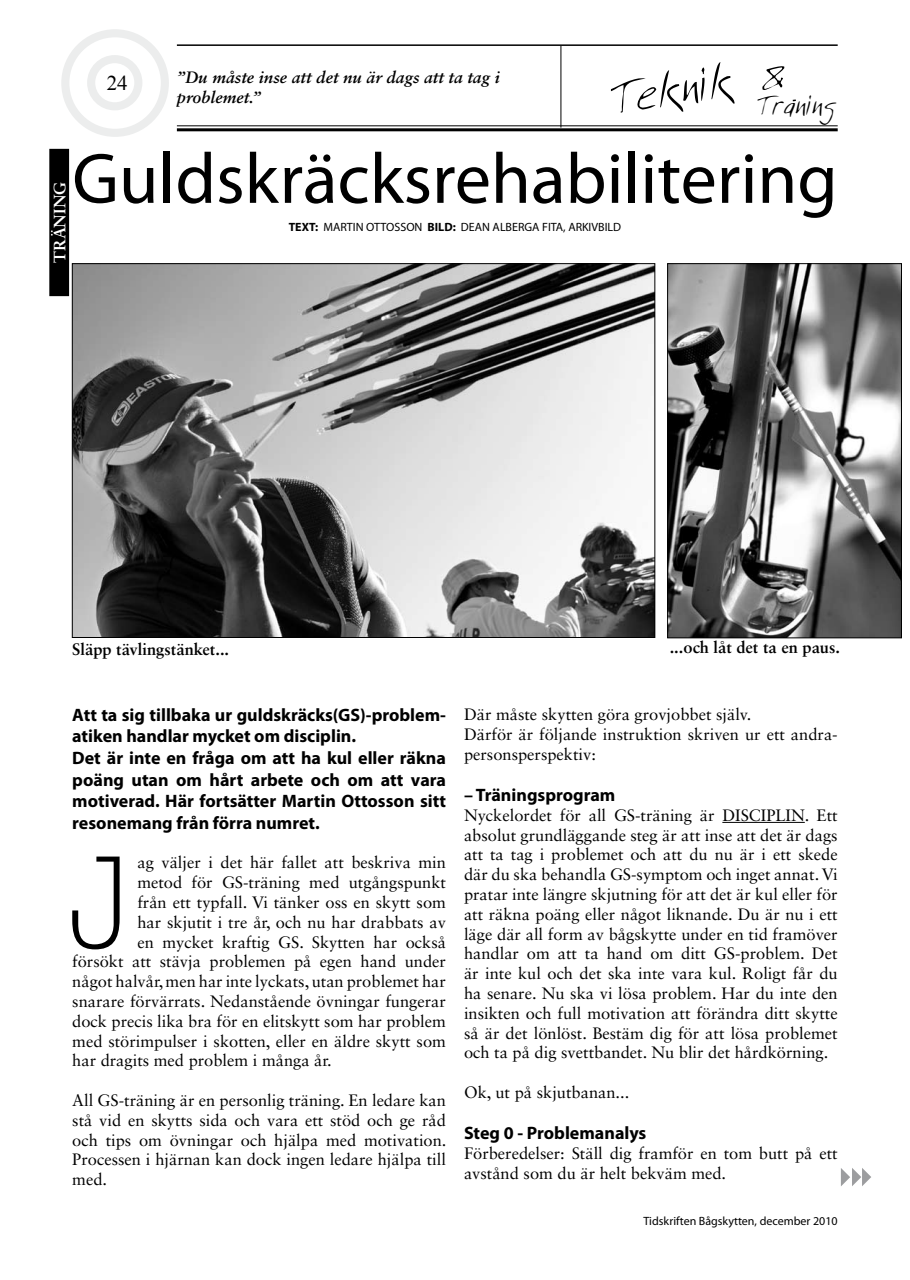
<style>
.page{position:relative;width:910px;height:1280px;background:#fff}
.page>*{position:absolute;margin:0;border:0;box-sizing:border-box;transform-origin:0 0}
.t1{font:126.45px "Letter Gothic Std";color:#000}
.t2{font:72px "Myriad Pro";color:#000}
.t3{font:45px "Stans Hand";color:#000}
.t4{font:27px "Stans Hand";color:#000}
.t5{font:21px "Times New Roman";color:#000}
.t6{font:700 18px/21.6px "Myriad Pro";color:#000}
.t7{font:16.5px/19.8px "Sabon LT Std";color:#000;text-align:justify}
.t8{font:italic 700 16.5px/19.8px "Sabon LT Std";color:#000}
.t9{font:700 16.5px "Sabon LT Std";color:#000}
.t10{font:700 16.5px "Sabon LT Std";color:#fff}
.t11{font:12px "Myriad Pro";color:#000}
.s1{font-weight:700}
</style>
<div class="page">
<div style="left:61px;top:29px;width:108px;height:108px;border:8px solid #eceded;border-radius:50%"></div>
<div style="left:87px;top:55px;width:55px;height:55px;border:8px solid #eceded;border-radius:50%"></div>
<hr style="left:177px;top:44px;width:661px;height:2px;background:#000">
<hr style="left:177px;top:125px;width:661px;height:1px;background:#000">
<hr style="left:177px;top:128px;width:661px;height:3px;background:#000">
<hr style="left:561px;top:46px;width:1px;height:82px;background:#000">
<svg style="left:841px;top:1168px;width:30px;height:18px"></svg>
<hr style="left:722px;top:822px;width:83px;height:1px;background:#000">
<div style="left:50px;top:150px;width:18px;height:145px;background:#000"></div>
<div style="left:49px;top:149px;width:20px;height:147px;border:2px solid #000"></div>
<img style="left:669px;top:265px;width:231px;height:371px">
<div style="left:667px;top:263px;width:235px;height:375px;border:1px solid #000"></div>
<img style="left:74px;top:265px;width:579px;height:371px">
<p class="t5" style="left:107px;top:68px;width:22px">24</p>
<p class="t8" style="left:177px;top:67px;width:324px">”Du måste inse att det nu är dags att ta tag i problemet.”</p>
<h3 class="t3" style="left:609px;top:73px;width:177px;rotate:-9deg">Teknik &amp;</h3>
<h3 class="t4" style="left:758px;top:90px;width:80px">Traning</h3>
<p class="t10" style="left:50px;top:263px;width:83px;rotate:-90deg">TRÄNING</p>
<h2 class="t2" style="left:72px;top:134px;width:767px">Guldskräcksrehabilitering</h2>
<p class="t11" style="left:289px;top:219px;width:334px"><span class="s1">TEXT:</span> MARTIN OTTOSSON <span class="s1">BILD:</span> DEAN ALBERGA FITA, ARKIVBILD</p>
<p class="t9" style="left:72px;top:639px;width:158px">Släpp tävlingstänket...</p>
<p class="t9" style="left:670px;top:637px;width:172px">...och låt det ta en paus.</p>
<p class="t6" style="left:72px;top:703px;width:375px">Att ta sig tillbaka ur guldskräcks(GS)-problem&shy;atiken handlar mycket om disciplin.<br>Det är inte en fråga om att ha kul eller räkna poäng utan om hårt arbete och om att vara motiverad. Här fortsätter Martin Ottosson sitt resonemang från förra numret.</p>
<h1 class="t1" style="left:62px;top:830px;width:77px">J</h1>
<p class="t7" style="left:137px;top:853px;width:310px">ag väljer i det här fallet att beskriva min</p>
<p class="t7" style="left:137px;top:872px;width:310px">metod för GS-träning med utgångspunkt</p>
<p class="t7" style="left:137px;top:892px;width:310px">från ett typfall. Vi tänker oss en skytt som</p>
<p class="t7" style="left:137px;top:912px;width:310px">har skjutit i tre år, och nu har drabbats av</p>
<p class="t7" style="left:137px;top:932px;width:310px">en mycket kraftig GS. Skytten har också</p>
<p class="t7" style="left:72px;top:952px;width:375px">försökt att stävja problemen på egen hand under</p>
<p class="t7" style="left:72px;top:971px;width:375px">något halvår, men har inte lyckats, utan problemet har</p>
<p class="t7" style="left:72px;top:991px;width:375px">snarare förvärrats. Nedanstående övningar fungerar</p>
<p class="t7" style="left:72px;top:1011px;width:375px">dock precis lika bra för en elitskytt som har problem</p>
<p class="t7" style="left:72px;top:1031px;width:375px">med störimpulser i skotten, eller en äldre skytt som</p>
<p class="t7" style="left:72px;top:1051px;width:261px">har dragits med problem i många år.</p>
<p class="t7" style="left:72px;top:1090px;width:376px">All GS-träning är en personlig träning. En ledare kan stå vid en skytts sida och vara ett stöd och ge råd och tips om övningar och hjälpa med motivation.<br>Processen i hjärnan kan dock ingen ledare hjälpa till med.</p>
<p class="t7" style="left:464px;top:704px;width:375px;text-align:left">Där måste skytten göra grovjobbet själv.<br>Därför är följande instruktion skriven ur ett andra&shy;personsperspektiv:</p>
<p class="t6" style="left:464px;top:783px;width:153px">– Träningsprogram</p>
<p class="t7" style="left:464px;top:805px;width:375px">Nyckelordet för all GS-träning är DISCIPLIN. Ett absolut grundläggande steg är att inse att det är dags att ta tag i problemet och att du nu är i ett skede där du ska behandla GS-symptom och inget annat. Vi pratar inte längre skjutning för att det är kul eller för att räkna poäng eller något liknande. Du är nu i ett läge där all form av bågskytte under en tid framöver handlar om att ta hand om ditt GS-problem. Det är inte kul och det ska inte vara kul. Roligt får du ha senare. Nu ska vi lösa problem. Har du inte den insikten och full motivation att förändra ditt skytte så är det lönlöst. Bestäm dig för att lösa problemet och ta på dig svettbandet. Nu blir det hårdkörning.</p>
<p class="t7" style="left:464px;top:1082px;width:167px">Ok, ut på skjutbanan...</p>
<p class="t6" style="left:464px;top:1122px;width:184px">Steg 0 - Problemanalys</p>
<p class="t7" style="left:464px;top:1143px;width:375px">Förberedelser: Ställ dig framför en tom butt på ett avstånd som du är helt bekväm med.</p>
<p class="t11" style="left:643px;top:1213px;width:196px">Tidskriften Bågskytten, december 2010</p>
</div>
